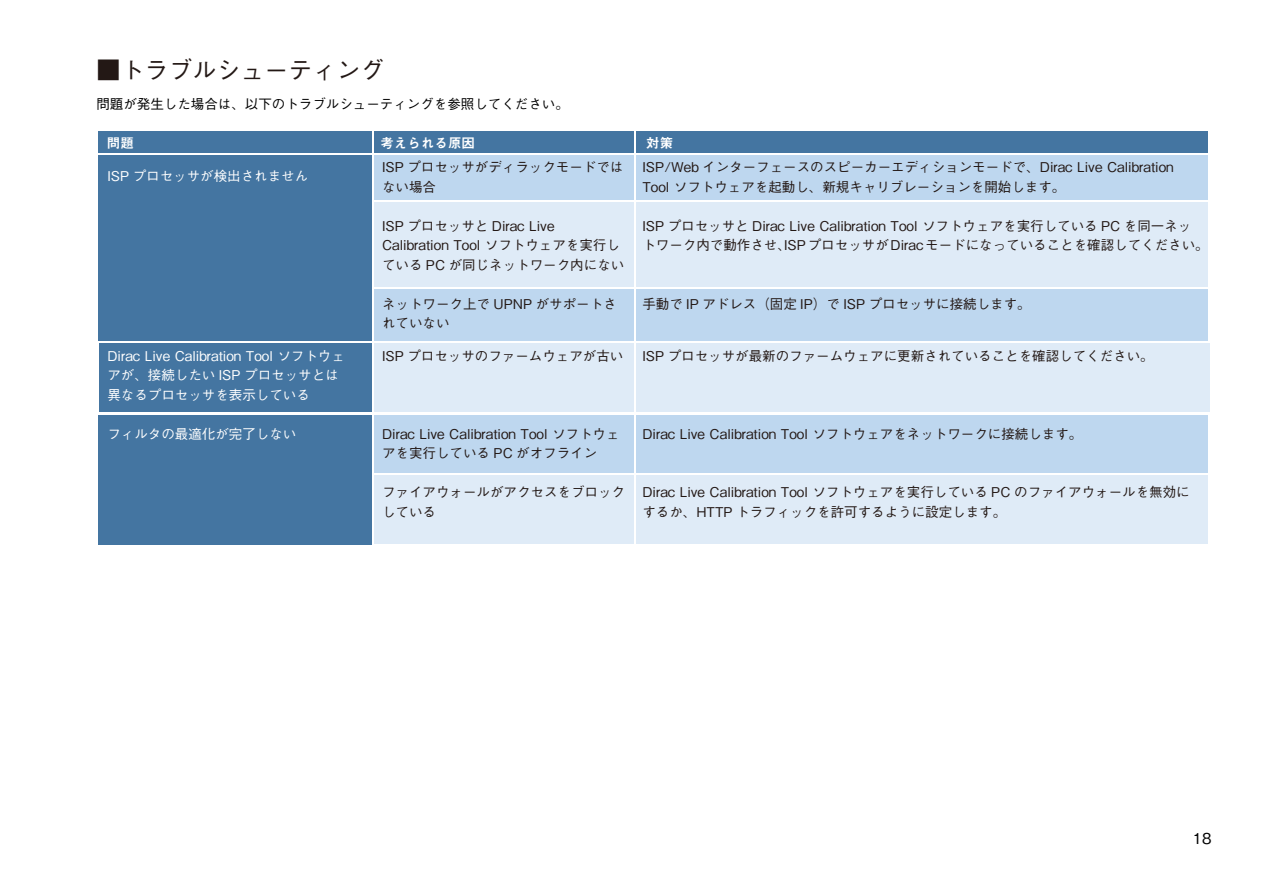
<style>
.page{position:relative;width:1263px;height:893px;background:#fff}
.page>*{position:absolute;margin:0;border:0;box-sizing:border-box;transform-origin:0 0}
.t1{font:500 24px "Gothic BBB Pro";color:#231815}
.t2{font:500 15px "Gothic BBB Pro";color:#000}
.t3{font:500 13.5px/19.5px "Gothic BBB Pro";color:#231815}
.t4{font:500 13.5px/19.5px "Gothic BBB Pro";color:#fff}
.t5{font:500 13.5px "Gothic BBB Pro";color:#000}
.t6{font:13.5px "Midashi Go Pro MB31";color:#fff}
</style>
<div class="page">
<div style="left:99px;top:415px;width:274px;height:129px;background:#4475a1"></div>
<div style="left:99px;top:131px;width:274px;height:23px;background:#4475a1"></div>
<div style="left:373px;top:131px;width:262px;height:23px;background:#4475a1"></div>
<div style="left:635px;top:131px;width:573px;height:23px;background:#4475a1"></div>
<div style="left:373px;top:154px;width:262px;height:47px;background:#bed7ef"></div>
<div style="left:635px;top:154px;width:573px;height:47px;background:#bed7ef"></div>
<div style="left:99px;top:154px;width:274px;height:188px;background:#4475a1"></div>
<div style="left:373px;top:201px;width:262px;height:86px;background:#dfebf7"></div>
<div style="left:635px;top:201px;width:573px;height:86px;background:#dfebf7"></div>
<div style="left:373px;top:289px;width:262px;height:53px;background:#bed7ef"></div>
<div style="left:635px;top:289px;width:573px;height:53px;background:#bed7ef"></div>
<div style="left:100px;top:343px;width:274px;height:69px;background:#4475a1"></div>
<div style="left:374px;top:343px;width:262px;height:68px;background:#dfebf7"></div>
<div style="left:636px;top:343px;width:573px;height:68px;background:#dfebf7"></div>
<hr style="left:99px;top:154px;width:1109px;height:1px;background:#fff">
<hr style="left:372px;top:200px;width:836px;height:2px;background:#fff">
<hr style="left:99px;top:341px;width:1109px;height:1px;background:#fff">
<div style="left:373px;top:415px;width:262px;height:58px;background:#bed7ef"></div>
<div style="left:635px;top:415px;width:573px;height:58px;background:#bed7ef"></div>
<div style="left:373px;top:475px;width:262px;height:69px;background:#dfebf7"></div>
<div style="left:635px;top:475px;width:573px;height:69px;background:#dfebf7"></div>
<hr style="left:634px;top:125px;width:2px;height:516px;background:#fff">
<hr style="left:372px;top:125px;width:2px;height:516px;background:#fff">
<h1 class="t1" style="left:96px;top:51px;width:289px">■トラブルシューティング</h1>
<p class="t5" style="left:96px;top:94px;width:474px">問題が発生した場合は、以下のトラブルシューティングを参照してください。</p>
<p class="t6" style="left:107px;top:132px;width:28px">問題</p>
<p class="t6" style="left:380px;top:132px;width:96px">考えられる原因</p>
<p class="t6" style="left:646px;top:132px;width:28px">対策</p>
<p class="t4" style="left:107px;top:164px;width:202px">ISP プロセッサが検出されません</p>
<p class="t3" style="left:382px;top:156px;width:243px">ISP プロセッサがディラックモードではない場合</p>
<p class="t3" style="left:382px;top:214px;width:244px">ISP プロセッサと Dirac Live<br>Calibration Tool ソフトウェアを実行している PC が同じネットワーク内にない</p>
<p class="t3" style="left:382px;top:292px;width:236px">ネットワーク上で UPNP がサポートされていない</p>
<p class="t3" style="left:642px;top:156px;width:533px">ISP/Web インターフェースのスピーカーエディションモードで、Dirac Live Calibration<br>Tool ソフトウェアを起動し、新規キャリブレーションを開始します。</p>
<p class="t3" style="left:642px;top:214px;width:568px">ISP プロセッサと Dirac Live Calibration Tool ソフトウェアを実行している PC を同一ネッ<br>トワーク内で動作させ、ISPプロセッサがDiracモードになっていることを確認してください。</p>
<p class="t3" style="left:642px;top:292px;width:390px">手動で IP アドレス（固定 IP）で ISP プロセッサに接続します。</p>
<p class="t4" style="left:107px;top:344px;width:239px">Dirac Live Calibration Tool ソフトウェアが、接続したい ISP プロセッサとは異なるプロセッサを表示している</p>
<p class="t4" style="left:107px;top:422px;width:190px">フィルタの最適化が完了しない</p>
<p class="t3" style="left:382px;top:344px;width:243px">ISP プロセッサのファームウェアが古い</p>
<p class="t3" style="left:642px;top:344px;width:513px">ISP プロセッサが最新のファームウェアに更新されていることを確認してください。</p>
<p class="t3" style="left:382px;top:422px;width:239px">Dirac Live Calibration Tool ソフトウェアを実行している PC がオフライン</p>
<p class="t3" style="left:382px;top:481px;width:244px">ファイアウォールがアクセスをブロックしている</p>
<p class="t3" style="left:642px;top:422px;width:442px">Dirac Live Calibration Tool ソフトウェアをネットワークに接続します。</p>
<p class="t3" style="left:642px;top:480px;width:549px">Dirac Live Calibration Tool ソフトウェアを実行している PC のファイアウォールを無効にするか、HTTP トラフィックを許可するように設定します。</p>
<p class="t2" style="left:1193px;top:826px;width:20px">18</p>
</div>
